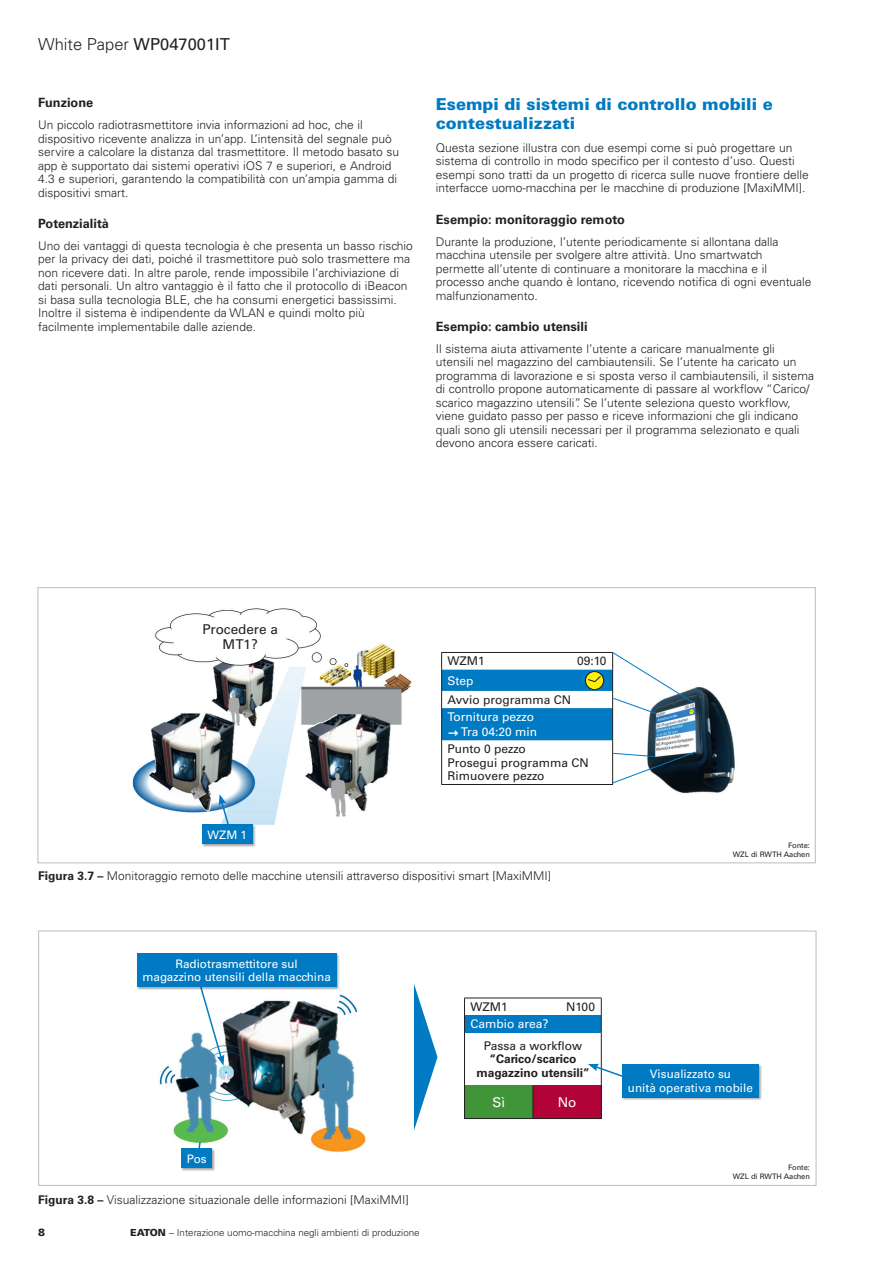
<style>
.page{position:relative;width:893px;height:1263px;background:#fff}
.page>*{position:absolute;margin:0;border:0;box-sizing:border-box;transform-origin:0 0}
.Head_2{font:900 16.5px/19.5px "Univers LT Std";color:#007ac2}
.t1{font:300 16.5px "Univers LT Std";color:#231f20}
.Abb_3_3{font:13.5px/15px "Univers LT Std";color:#231f20;text-align:center}
._02_Body_Last_DE{font:13.5px "Univers LT Std";color:#fff}
.Head_3{font:700 12.75px "Univers LT Std";color:#231f20}
._02_Body_Last_EN{font:300 12px/13.5px "Univers LT Std";color:#231f20}
.BU_EN{font:300 12px "Univers LT Std";color:#231f20}
._02_Body_Last_DE-2{font:12px/13.5px "Univers LT Std";color:#231f20}
._02_Body_Last_DE-3{font:700 12px/13.5px "Univers LT Std";color:#231f20;text-align:center}
._02_Body_Last_DE-4{font:12px/15px "Univers LT Std";color:#fff;text-align:right}
.Abb1_1{font:11.7px/13.5px "Univers LT Std";color:#fff;text-align:center}
.t2{font:900 10.5px "Univers LT Std";color:#231f20}
.t3{font:300 9.75px "Univers LT Std";color:#231f20}
.BU_Quellnachweis{font:7.5px/9px "Univers LT Std";color:#231f20;text-align:right}
.s1{font-weight:400}
.s2{font-weight:700}
.s3{font-weight:900}
</style>
<div class="page">
<div style="left:38px;top:931px;width:778px;height:255px;border:1px solid #bcbdc0"></div>
<img style="left:159px;top:994px;width:207px;height:159px">
<div style="left:622px;top:1064px;width:140px;height:36px;background:#231f20;opacity:.4"></div>
<div style="left:622px;top:1064px;width:136px;height:33px;background:#007ac2"></div>
<svg style="left:414px;top:984px;width:23px;height:146px"></svg>
<div style="left:464px;top:1015px;width:137px;height:17px;background:#007ac2"></div>
<div style="left:464px;top:1085px;width:69px;height:33px;background:#3f9537"></div>
<div style="left:533px;top:1085px;width:68px;height:33px;background:#b30437"></div>
<hr style="left:464px;top:998px;width:69px;height:1px;background:#231f20">
<hr style="left:533px;top:998px;width:69px;height:1px;background:#231f20">
<svg style="left:464px;top:998px;width:1px;height:34px"></svg>
<svg style="left:601px;top:998px;width:1px;height:34px"></svg>
<hr style="left:464px;top:1032px;width:1px;height:53px;background:#231f20">
<hr style="left:601px;top:1032px;width:1px;height:53px;background:#231f20">
<hr style="left:464px;top:1085px;width:1px;height:33px;background:#231f20">
<hr style="left:533px;top:1085px;width:1px;height:33px;background:#231f20">
<hr style="left:601px;top:1085px;width:1px;height:33px;background:#231f20">
<hr style="left:464px;top:1118px;width:69px;height:1px;background:#231f20">
<hr style="left:533px;top:1118px;width:69px;height:1px;background:#231f20">
<svg style="left:588px;top:1064px;width:34px;height:21px"></svg>
<svg style="left:199px;top:990px;width:25px;height:76px"></svg>
<div style="left:136px;top:953px;width:204px;height:37px;background:#231f20;opacity:.4"></div>
<div style="left:137px;top:954px;width:199px;height:33px;background:#007ac2"></div>
<div style="left:181px;top:1148px;width:35px;height:23px;background:#231f20;opacity:.4"></div>
<div style="left:181px;top:1148px;width:31px;height:20px;background:#007ac2"></div>
<svg style="left:197px;top:1140px;width:5px;height:8px"></svg>
<img style="left:132px;top:609px;width:603px;height:216px">
<div style="left:441px;top:652px;width:173px;height:167px;background:#fff"></div>
<hr style="left:441px;top:740px;width:1px;height:44px;background:#231f20">
<hr style="left:612px;top:740px;width:1px;height:44px;background:#231f20">
<hr style="left:441px;top:784px;width:69px;height:1px;background:#231f20">
<hr style="left:510px;top:784px;width:103px;height:1px;background:#231f20">
<div style="left:201px;top:824px;width:55px;height:23px;background:#231f20;opacity:.4"></div>
<div style="left:202px;top:824px;width:51px;height:20px;background:#007ac2"></div>
<svg style="left:219px;top:794px;width:12px;height:30px"></svg>
<svg style="left:612px;top:751px;width:84px;height:33px"></svg>
<svg style="left:441px;top:651px;width:254px;height:89px"></svg>
<h1 class="t1" style="left:38px;top:34px;width:193px">White Paper <span class="s1">WP047001IT</span></h1>
<p class="Head_3" style="left:38px;top:95px;width:57px">Funzione</p>
<p class="_02_Body_Last_EN" style="left:38px;top:118px;width:362px">Un piccolo radiotrasmettitore invia informazioni ad hoc, che il dispositivo ricevente analizza in un’app. L’intensità del segnale può servire a calcolare la distanza dal trasmettitore. Il metodo basato su app è supportato dai sistemi operativi iOS 7 e superiori, e Android 4.3 e superiori, garantendo la compatibilità con un’ampia gamma di dispositivi smart.</p>
<p class="Head_3" style="left:38px;top:216px;width:72px">Potenzialità</p>
<p class="_02_Body_Last_EN" style="left:38px;top:239px;width:376px">Uno dei vantaggi di questa tecnologia è che presenta un basso rischio per la privacy dei dati, poiché il trasmettitore può solo trasmettere ma non ricevere dati. In altre parole, rende impossibile l’archiviazione di dati personali. Un altro vantaggio è il fatto che il protocollo di iBeacon si basa sulla tecnologia BLE, che ha consumi energetici bassissimi.<br>Inoltre il sistema è indipendente da WLAN e quindi molto più facilmente implementabile dalle aziende.</p>
<p class="Head_2" style="left:436px;top:94px;width:338px">Esempi di sistemi di controllo mobili e contestualizzati</p>
<p class="_02_Body_Last_EN" style="left:436px;top:141px;width:374px">Questa sezione illustra con due esempi come si può progettare un sistema di controllo in modo specifico per il contesto d’uso. Questi esempi sono tratti da un progetto di ricerca sulle nuove frontiere delle interfacce uomo-macchina per le macchine di produzione [MaxiMMI].</p>
<p class="Head_3" style="left:436px;top:212px;width:191px">Esempio: monitoraggio remoto</p>
<p class="_02_Body_Last_EN" style="left:436px;top:235px;width:377px">Durante la produzione, l’utente periodicamente si allontana dalla macchina utensile per svolgere altre attività. Uno smartwatch permette all’utente di continuare a monitorare la macchina e il processo anche quando è lontano, ricevendo notifica di ogni eventuale malfunzionamento.</p>
<p class="Head_3" style="left:436px;top:319px;width:153px">Esempio: cambio utensili</p>
<p class="_02_Body_Last_EN" style="left:436px;top:342px;width:380px">Il sistema aiuta attivamente l’utente a caricare manualmente gli utensili nel magazzino del cambiautensili. Se l’utente ha caricato un programma di lavorazione e si sposta verso il cambiautensili, il sistema di controllo propone automaticamente di passare al workflow “Carico/ scarico magazzino utensili”. Se l’utente seleziona questo workflow, viene guidato passo per passo e riceve informazioni che gli indicano quali sono gli utensili necessari per il programma selezionato e quali devono ancora essere caricati.</p>
<p class="Abb_3_3" style="left:202px;top:622px;width:77px">Procedere a<br>MT1?</p>
<p class="Abb1_1" style="left:207px;top:828px;width:41px">WZM 1</p>
<p class="_02_Body_Last_DE-2" style="left:448px;top:654px;width:39px">WZM1</p>
<p class="_02_Body_Last_DE-2" style="left:577px;top:654px;width:31px">09:10</p>
<p class="_02_Body_Last_DE-4" style="left:448px;top:673px;width:28px">Step</p>
<p class="_02_Body_Last_DE-2" style="left:448px;top:693px;width:125px">Avvio programma CN</p>
<p class="_02_Body_Last_DE-4" style="left:448px;top:709px;width:91px">Tornitura pezzo<br>Tra 04:20 min</p>
<p class="_02_Body_Last_DE-2" style="left:448px;top:742px;width:143px">Punto 0 pezzo<br>Prosegui programma CN<br>Rimuovere pezzo</p>
<p class="BU_Quellnachweis" style="left:733px;top:840px;width:79px">Fonte:<br>WZL di RWTH Aachen</p>
<p class="BU_EN" style="left:38px;top:869px;width:514px"><span class="s2">Figura 3.7 –</span> Monitoraggio remoto delle macchine utensili attraverso dispositivi smart [MaxiMMI]</p>
<p class="Abb1_1" style="left:142px;top:957px;width:190px">Radiotrasmettitore sul<br>magazzino utensili della macchina</p>
<p class="Abb1_1" style="left:187px;top:1152px;width:21px">Pos</p>
<p class="BU_EN" style="left:38px;top:1192px;width:372px"><span class="s2">Figura 3.8 –</span> Visualizzazione situazionale delle informazioni [MaxiMMI]</p>
<p class="t2" style="left:38px;top:1225px;width:9px">8</p>
<p class="t3" style="left:130px;top:1227px;width:291px"><span class="s3">EATON</span> – Interazione uomo-macchina negli ambienti di produzione</p>
<p class="_02_Body_Last_DE-2" style="left:470px;top:1000px;width:39px">WZM1</p>
<p class="_02_Body_Last_DE-2" style="left:566px;top:1000px;width:31px">N100</p>
<p class="_02_Body_Last_DE-4" style="left:470px;top:1016px;width:80px">Cambio area?</p>
<p class="_02_Body_Last_DE-3" style="left:476px;top:1039px;width:115px"><span class="s1">Passa a workflow </span>“Carico/scarico magazzino utensili”</p>
<p class="_02_Body_Last_DE" style="left:492px;top:1094px;width:14px">Sì</p>
<p class="_02_Body_Last_DE" style="left:558px;top:1094px;width:20px">No</p>
<p class="Abb1_1" style="left:628px;top:1067px;width:127px">Visualizzato su<br>unità operativa mobile</p>
<p class="BU_Quellnachweis" style="left:733px;top:1162px;width:79px">Fonte:<br>WZL di RWTH Aachen</p>
</div>
